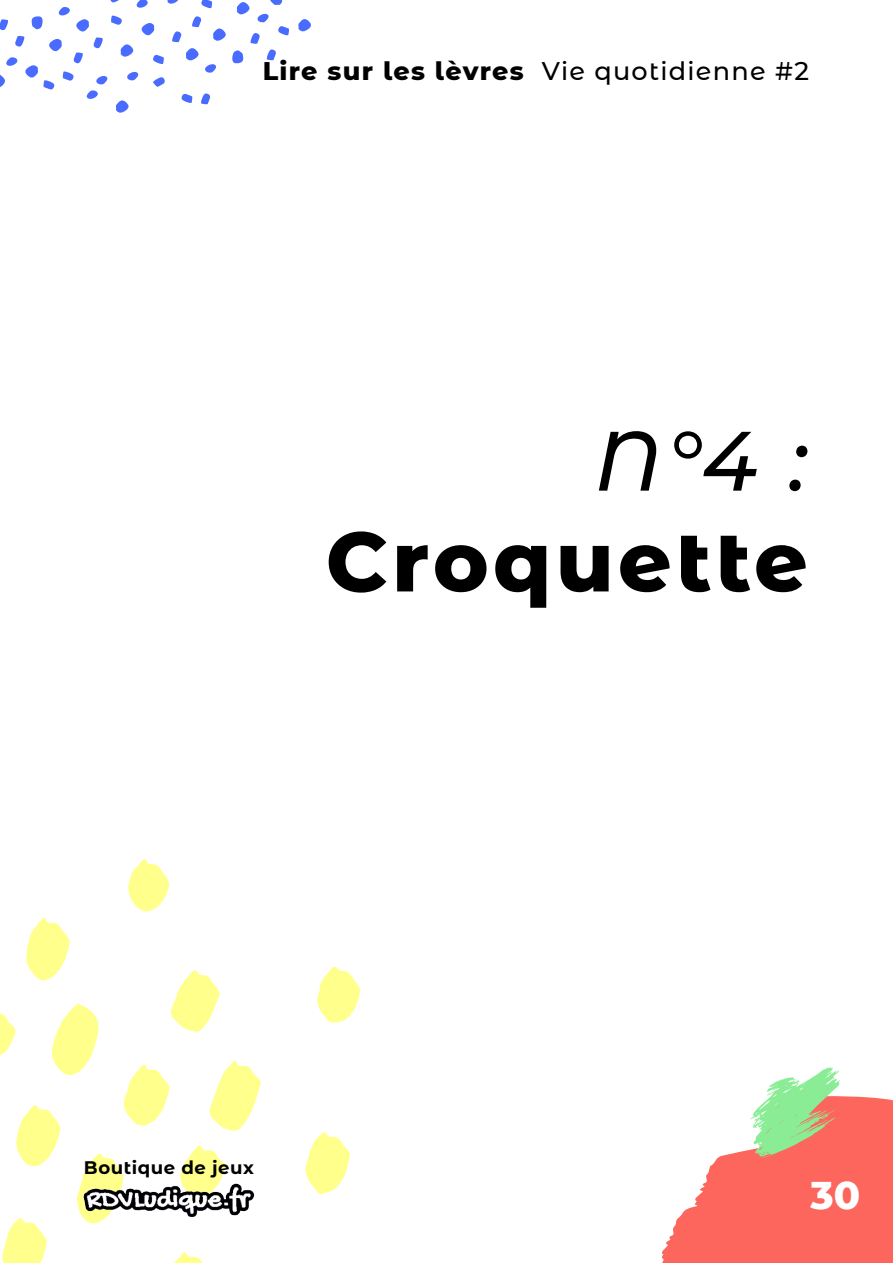
<style>
.page{position:relative;width:893px;height:1263px;background:#fff}
.page>*{position:absolute;margin:0;border:0;box-sizing:border-box;transform-origin:0 0}
.t1{font:800 84px "Montserrat Alternates";letter-spacing:.05em;color:#000}
.t2{font:italic 500 84px "Montserrat Alternates";color:#000}
.t3{font:800 38.55px "Montserrat Alternates";color:#fff}
.t4{font:800 25.5px "Montserrat Alternates";letter-spacing:.05em;color:#000}
.t5{font:700 18.15px "Montserrat Alternates";letter-spacing:.03em;color:#000}
.s1{font-weight:500}
</style>
<div class="page">
<svg style="left:662px;top:1067px;width:231px;height:196px"></svg>
<svg style="left:209px;top:1060px;width:52px;height:71px"></svg>
<svg style="left:52px;top:1003px;width:47px;height:72px"></svg>
<svg style="left:83px;top:1153px;width:40px;height:71px"></svg>
<svg style="left:170px;top:970px;width:50px;height:62px"></svg>
<svg style="left:2px;top:1218px;width:45px;height:45px"></svg>
<svg style="left:26px;top:917px;width:44px;height:64px"></svg>
<svg style="left:305px;top:1132px;width:45px;height:62px"></svg>
<svg style="left:123px;top:1064px;width:47px;height:62px"></svg>
<svg style="left:16px;top:1105px;width:45px;height:61px"></svg>
<svg style="left:317px;top:967px;width:43px;height:56px"></svg>
<svg style="left:174px;top:1252px;width:29px;height:11px"></svg>
<svg style="left:180px;top:1145px;width:46px;height:30px"></svg>
<svg style="left:128px;top:859px;width:41px;height:53px"></svg>
<svg style="left:0;top:1013px;width:16px;height:42px"></svg>
<svg style="left:298px;top:19px;width:13px;height:13px"></svg>
<svg style="left:0;top:0;width:289px;height:113px"></svg>
<img style="left:28px;top:1175px;width:283px;height:46px">
<p class="t4" style="left:263px;top:52px;width:548px">Lire sur les lèvres <span class="s1">Vie quotidienne #2</span></p>
<h1 class="t2" style="left:594px;top:402px;width:215px">N°4 :</h1>
<h1 class="t1" style="left:326px;top:500px;width:484px">Croquette</h1>
<p class="t5" style="left:84px;top:1154px;width:171px">Boutique de jeux</p>
<h2 class="t3" style="left:810px;top:1167px;width:51px">30</h2>
</div>
